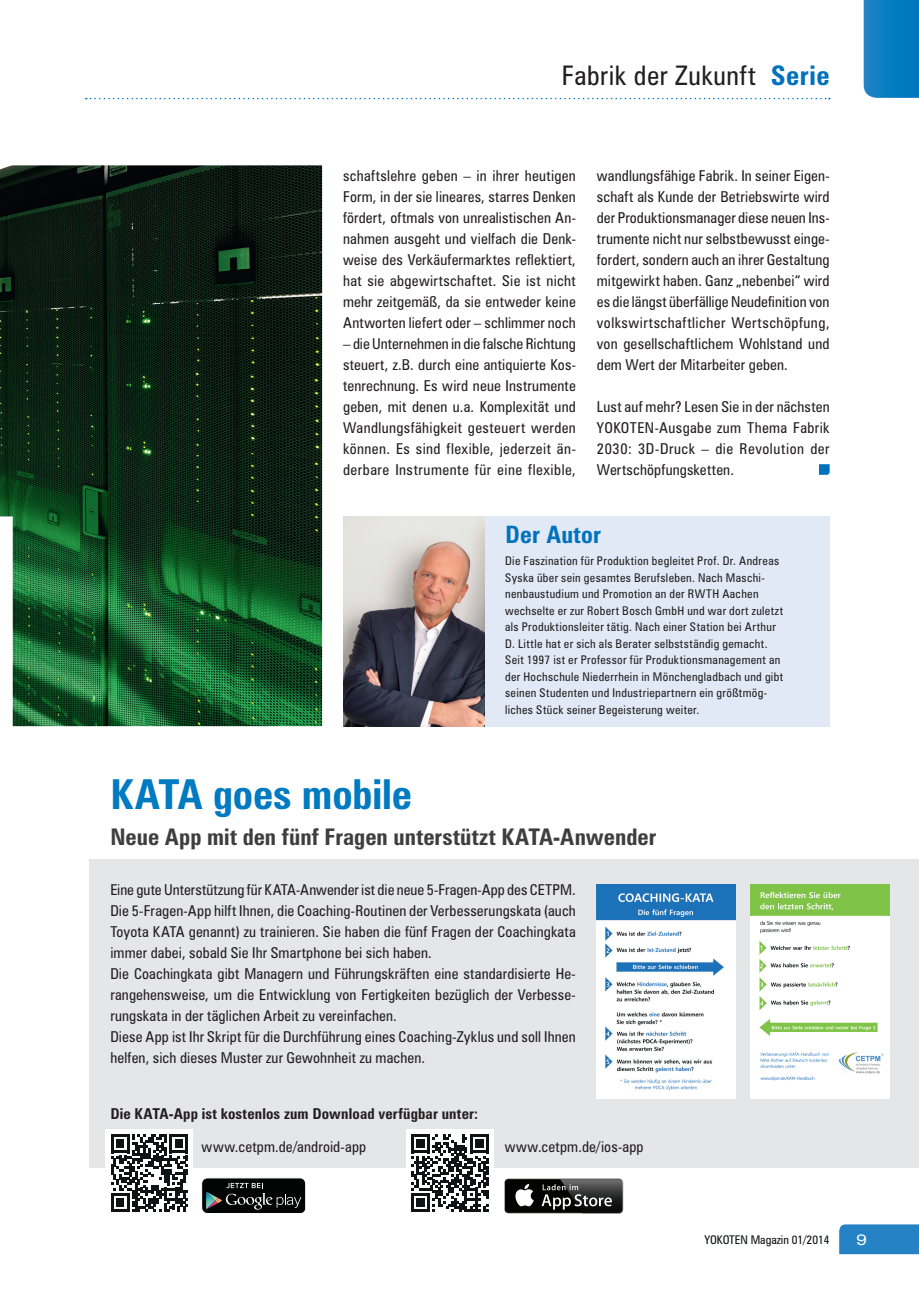
<style>
.page{position:relative;width:919px;height:1289px;background:#fff}
.page>*{position:absolute;margin:0;border:0;box-sizing:border-box;transform-origin:0 0}
.t1{font:700 condensed 41.25px "Zurich BT";letter-spacing:-.005em;color:#007ac0}
.t2{font:condensed 27px "Zurich BT";letter-spacing:.02em;color:#231f20}
.t3{font:700 condensed 24px "Zurich BT";letter-spacing:.01em;color:#0072bc}
.t4{font:700 condensed 22.95px "Zurich BT";color:#3e3e3f}
.t5{font:condensed 15px/21px "Zurich BT";letter-spacing:.01em;color:#231f20;text-align:justify}
.t6{font:700 condensed 15px "Zurich BT";letter-spacing:.01em;color:#231f20}
.t7{font:expanded 15px "Zurich BT";color:#fff}
.t8{font:condensed 12px/16.5px "Zurich BT";letter-spacing:.03em;color:#231f20}
.t9{font:condensed 12px "Zurich BT";color:#0e1215}
.s1{font-weight:700;color:#0072bc}
</style>
<div class="page">
<div style="left:89px;top:859px;width:829px;height:309px;background:#e5e6e8"></div>
<img style="left:0;top:165px;width:322px;height:561px">
<svg style="left:504px;top:1178px;width:119px;height:35px"></svg>
<div style="left:505px;top:1179px;width:117px;height:33px;background:#040503;border-radius:3px"></div>
<svg style="left:515px;top:1183px;width:18px;height:23px"></svg>
<img style="left:559px;top:1178px;width:64px;height:35px">
<img style="left:560px;top:1179px;width:62px;height:33px">
<svg style="left:541px;top:1184px;width:71px;height:25px"></svg>
<div style="left:202px;top:1177px;width:103px;height:36px;background:#030505;border-radius:6px"></div>
<div style="left:201px;top:1177px;width:105px;height:36px;border:1px solid #fff;border-radius:6px"></div>
<svg style="left:206px;top:1182px;width:95px;height:27px"></svg>
<img style="left:597px;top:884px;width:138px;height:214px">
<img style="left:750px;top:884px;width:139px;height:214px">
<div style="left:406px;top:1129px;width:87px;height:87px;background:#fff"></div>
<svg style="left:411px;top:1134px;width:77px;height:77px"></svg>
<div style="left:106px;top:1129px;width:87px;height:87px;background:#fff"></div>
<svg style="left:111px;top:1134px;width:77px;height:77px"></svg>
<svg style="left:86px;top:98px;width:743px;height:1px"></svg>
<div style="left:343px;top:517px;width:486px;height:210px;background:#e1e9f6"></div>
<svg style="left:819px;top:464px;width:10px;height:11px"></svg>
<img style="left:343px;top:517px;width:141px;height:210px">
<svg style="left:863px;top:0;width:55px;height:98px;background:#0f7ec3"></svg>
<div style="left:839px;top:1224px;width:79px;height:30px;background:#2482c5"></div>
<h2 class="t2" style="left:561px;top:59px;width:269px">Fabrik der Zukunft <span class="s1">Serie</span></h2>
<p class="t5" style="left:343px;top:165px;width:234px">schaftslehre geben – in ihrer heutigen Form, in der sie lineares, starres Denken fördert, oftmals von unrealistischen An&shy;nahmen ausgeht und vielfach die Denk&shy;weise des Verkäufermarktes reflektiert, hat sie abgewirtschaftet. Sie ist nicht mehr zeitgemäß, da sie entweder keine Antworten liefert oder – schlimmer noch</p>
<p class="t5" style="left:343px;top:333px;width:234px">– die Unternehmen in die falsche Richtung steuert, z.B. durch eine antiquierte Kos&shy;tenrechnung. Es wird neue Instrumente geben, mit denen u.a. Komplexität und Wandlungsfähigkeit gesteuert werden können. Es sind flexible, jederzeit än&shy;derbare Instrumente für eine flexible,</p>
<p class="t5" style="left:597px;top:165px;width:234px">wandlungsfähige Fabrik. In seiner Eigen&shy;schaft als Kunde der Betriebswirte wird der Produktionsmanager diese neuen Ins&shy;trumente nicht nur selbstbewusst einge&shy;fordert, sondern auch an ihrer Gestaltung mitgewirkt haben. Ganz „nebenbei“ wird es die längst überfällige Neudefinition von volkswirtschaftlicher Wertschöpfung, von gesellschaftlichem Wohlstand und dem Wert der Mitarbeiter geben.</p>
<p class="t5" style="left:597px;top:396px;width:234px">Lust auf mehr? Lesen Sie in der nächsten YOKOTEN-Ausgabe zum Thema Fabrik 2030: 3D-Druck – die Revolution der Wertschöpfungsketten.</p>
<h3 class="t3" style="left:505px;top:519px;width:97px">Der Autor</h3>
<p class="t8" style="left:505px;top:553px;width:279px">Die Faszination für Produktion begleitet Prof. Dr. Andreas Syska über sein gesamtes Berufsleben. Nach Maschi&shy;nenbaustudium und Promotion an der RWTH Aachen wechselte er zur Robert Bosch GmbH und war dort zuletzt als Produktionsleiter tätig. Nach einer Station bei Arthur D. Little hat er sich als Berater selbstständig gemacht.<br>Seit 1997 ist er Professor für Produktionsmanagement an der Hochschule Niederrhein in Mönchengladbach und gibt seinen Studenten und Industriepartnern ein größtmög&shy;liches Stück seiner Begeisterung weiter.</p>
<h1 class="t1" style="left:110px;top:769px;width:303px">KATA goes mobile</h1>
<h3 class="t4" style="left:110px;top:822px;width:547px">Neue App mit den fünf Fragen unterstützt KATA-Anwender</h3>
<p class="t5" style="left:110px;top:879px;width:467px;text-align:left">Eine gute Unterstützung für KATA-Anwender ist die neue 5-Fragen-App des CETPM.<br>Die 5-Fragen-App hilft Ihnen, die Coaching-Routinen der Verbesserungskata (auch Toyota KATA genannt) zu trainieren. Sie haben die fünf Fragen der Coachingkata immer dabei, sobald Sie Ihr Smartphone bei sich haben.<br>Die Coachingkata gibt Managern und Führungskräften eine standardisierte He&shy;rangehensweise, um die Entwicklung von Fertigkeiten bezüglich der Verbesse&shy;rungskata in der täglichen Arbeit zu vereinfachen.<br>Diese App ist Ihr Skript für die Durchführung eines Coaching-Zyklus und soll Ihnen helfen, sich dieses Muster zur Gewohnheit zu machen.</p>
<p class="t6" style="left:110px;top:1104px;width:369px">Die KATA-App ist kostenlos zum Download verfügbar unter:</p>
<p class="t5" style="left:201px;top:1136px;width:166px">www.cetpm.de/android-app</p>
<p class="t5" style="left:504px;top:1136px;width:140px">www.cetpm.de/ios-app</p>
<p class="t9" style="left:704px;top:1232px;width:127px">YOKOTEN Magazin 01/2014</p>
<p class="t7" style="left:856px;top:1230px;width:12px">9</p>
</div>
